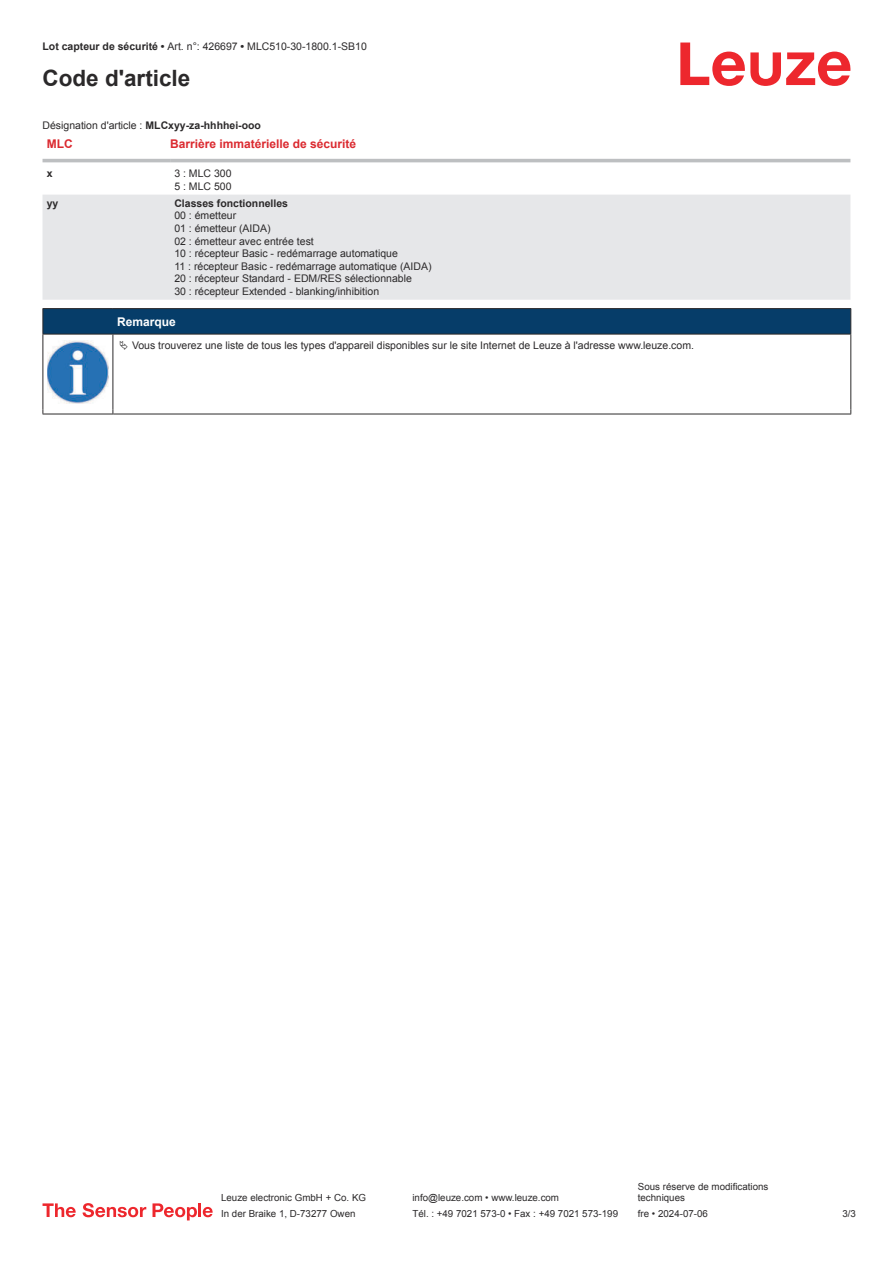
<style>
.page{position:relative;width:893px;height:1263px;background:#fff}
.page>*{position:absolute;margin:0;border:0;box-sizing:border-box;transform-origin:0 0}
.t1{font:700 22.5px "Arial";color:#2b292a}
.t2{font:700 12px "Arial";color:#db2a30}
.t3{font:700 12px "Arial";color:#fff}
.t4{font:10.5px/12.6px "Arial";color:#2b292a}
.t5{font:700 10.5px "Arial";color:#2b292a}
.t6{font:9.75px/11.7px "Arial";color:#2b292a}
.s1{font-weight:700}
</style>
<div class="page">
<svg style="left:680px;top:43px;width:170px;height:43px"></svg>
<div style="left:43px;top:158px;width:807px;height:5px;background:#ebeced"></div>
<div style="left:43px;top:195px;width:807px;height:105px;background:#e6e7e9"></div>
<hr style="left:43px;top:159px;width:127px;height:3px;background:#bdbfc1">
<hr style="left:170px;top:159px;width:680px;height:3px;background:#bdbfc1">
<svg style="left:43px;top:1203px;width:33px;height:14px"></svg>
<svg style="left:83px;top:1203px;width:63px;height:14px"></svg>
<svg style="left:153px;top:1203px;width:44px;height:17px"></svg>
<hr style="left:198px;top:1203px;width:3px;height:14px;background:#ed272d">
<svg style="left:203px;top:1207px;width:10px;height:10px"></svg>
<svg style="left:44px;top:335px;width:806px;height:79px"></svg>
<hr style="left:43px;top:308px;width:70px;height:1px;background:#2b292a">
<hr style="left:43px;top:334px;width:70px;height:1px;background:#2b292a">
<hr style="left:113px;top:308px;width:738px;height:1px;background:#2b292a">
<div style="left:43px;top:309px;width:808px;height:25px;background:#063d69"></div>
<hr style="left:113px;top:334px;width:738px;height:1px;background:#2b292a">
<hr style="left:43px;top:334px;width:1px;height:75px;background:#2b292a">
<hr style="left:113px;top:334px;width:1px;height:75px;background:#2b292a">
<hr style="left:850px;top:334px;width:1px;height:75px;background:#2b292a">
<hr style="left:43px;top:414px;width:70px;height:1px;background:#2b292a">
<hr style="left:113px;top:414px;width:738px;height:1px;background:#2b292a">
<img style="left:47px;top:340px;width:61px;height:63px">
<div style="left:115px;top:335px;width:734px;height:20px;background:#fff"></div>
<p class="t4" style="left:43px;top:41px;width:326px"><span class="s1">Lot capteur de sécurité •</span> Art. n°: 426697 <span class="s1">•</span> MLC510-30-1800.1-SB10</p>
<h1 class="t1" style="left:43px;top:70px;width:149px">Code d'article</h1>
<p class="t4" style="left:43px;top:120px;width:220px">Désignation d'article : <span class="s1">MLCxyy-za-hhhhei-ooo</span></p>
<p class="t2" style="left:47px;top:139px;width:27px">MLC</p>
<p class="t2" style="left:170px;top:139px;width:188px">Barrière immatérielle de sécurité</p>
<p class="t5" style="left:47px;top:170px;width:7px">x</p>
<p class="t4" style="left:174px;top:168px;width:59px">3 : MLC 300<br>5 : MLC 500</p>
<p class="t5" style="left:47px;top:199px;width:13px">yy</p>
<p class="t5" style="left:174px;top:199px;width:115px">Classes fonctionnelles</p>
<p class="t4" style="left:174px;top:210px;width:259px">00 : émetteur<br>01 : émetteur (AIDA)<br>02 : émetteur avec entrée test<br>10 : récepteur Basic - redémarrage automatique<br>11 : récepteur Basic - redémarrage automatique (AIDA)<br>20 : récepteur Standard - EDM/RES sélectionnable<br>30 : récepteur Extended - blanking/inhibition</p>
<p class="t3" style="left:117px;top:317px;width:60px">Remarque</p>
<p class="t4" style="left:132px;top:340px;width:563px">Vous trouverez une liste de tous les types d'appareil disponibles sur le site Internet de Leuze à l'adresse www.leuze.com.</p>
<p class="t6" style="left:221px;top:1193px;width:146px">Leuze electronic GmbH + Co. KG</p>
<p class="t6" style="left:412px;top:1193px;width:148px">info@leuze.com • www.leuze.com</p>
<p class="t6" style="left:638px;top:1181px;width:132px">Sous réserve de modifications techniques</p>
<p class="t6" style="left:221px;top:1209px;width:136px">In der Braike 1, D-73277 Owen</p>
<p class="t6" style="left:412px;top:1209px;width:207px">Tél. : +49 7021 573-0 • Fax : +49 7021 573-199</p>
<p class="t6" style="left:638px;top:1209px;width:72px">fre • 2024-07-06</p>
<p class="t6" style="left:842px;top:1209px;width:15px">3 /3</p>
</div>
